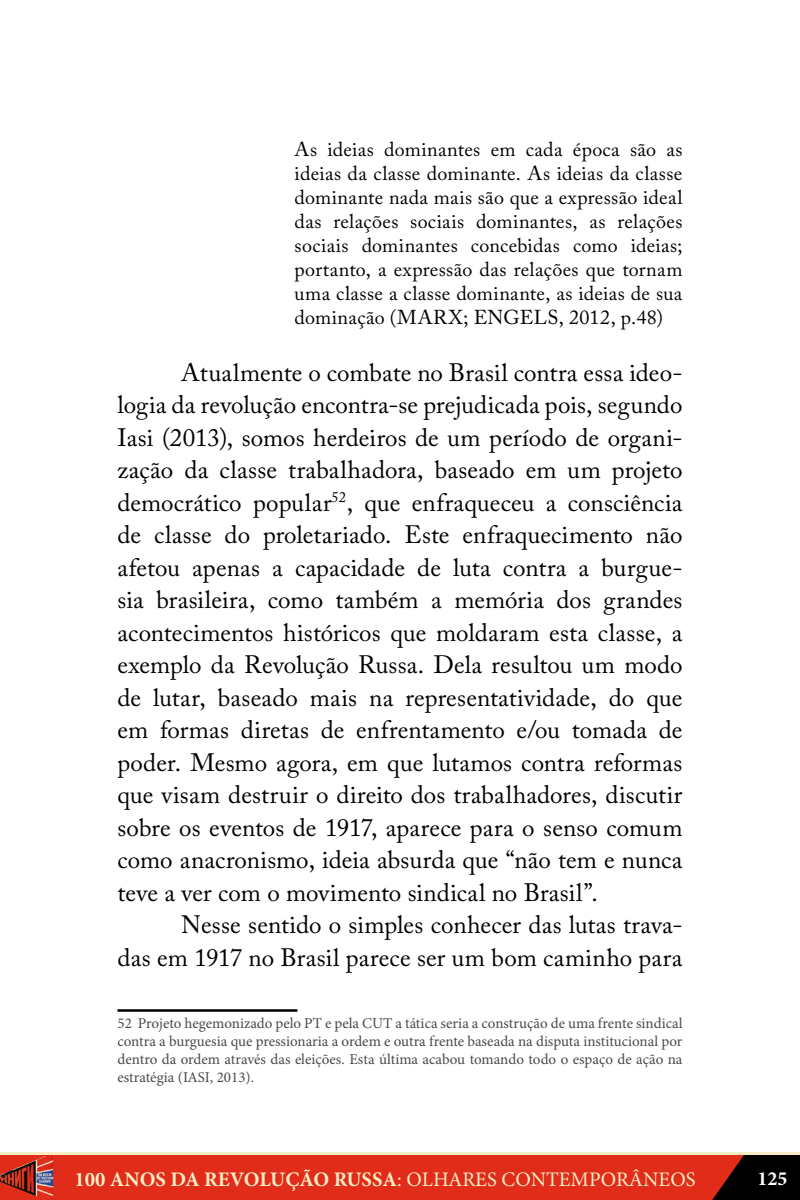
<style>
.page{position:relative;width:800px;height:1200px;background:#fff}
.page>*{position:absolute;margin:0;border:0;box-sizing:border-box;transform-origin:0 0}
.t1{font:25px/32.5px "Adobe Caslon Pro";letter-spacing:.005em;color:#000;text-align:justify}
.t2{font:700 20.75px "Minion Pro";color:#f7edc5}
.t3{font:20px/24px "Adobe Caslon Pro";letter-spacing:.015em;color:#000;text-align:justify}
.t4{font:700 20px "Minion Pro";color:#fff}
.t5{font:15px/18px "Minion Pro";color:#4a4a49;text-align:justify}
.s1{font-weight:400}
</style>
<div class="page">
<div style="left:0;top:1155px;width:800px;height:45px;background:#e12c19"></div>
<svg style="left:712px;top:1155px;width:88px;height:45px"></svg>
<img style="left:0;top:1155px;width:53px;height:45px">
<hr style="left:0;top:1153px;width:800px;height:2px;background:#f7edc5">
<hr style="left:118px;top:1009px;width:180px;height:3px;background:#000">
<p class="t3" style="left:295px;top:137px;width:389px">As ideias dominantes em cada época são as ideias da classe dominante. As ideias da classe dominante nada mais são que a expressão ideal das relações sociais dominantes, as relações sociais dominantes concebidas como ideias; portanto, a expressão das relações que tornam uma classe a classe dominante, as ideias de sua dominação (MARX; ENGELS, 2012, p.48)</p>
<p class="t1" style="left:118px;top:356px;width:567px;text-indent:64px">Atualmente o combate no Brasil contra essa ideo&shy;logia da revolução encontra-se prejudicada pois, segundo Iasi (2013), somos herdeiros de um período de organi&shy;zação da classe trabalhadora, baseado em um projeto democrático popular<sup>52</sup>, que enfraqueceu a consciência de classe do proletariado. Este enfraquecimento não afetou apenas a capacidade de luta contra a burgue&shy;sia brasileira, como também a memória dos grandes acontecimentos históricos que moldaram esta classe, a exemplo da Revolução Russa. Dela resultou um modo de lutar, baseado mais na representatividade, do que em formas diretas de enfrentamento e/ou tomada de poder. Mesmo agora, em que lutamos contra reformas que visam destruir o direito dos trabalhadores, discutir sobre os eventos de 1917, aparece para o senso comum como anacronismo, ideia absurda que “não tem e nunca teve a ver com o movimento sindical no Brasil”.</p>
<p class="t1" style="left:118px;top:908px;width:567px;text-align:right">Nesse sentido o simples conhecer das lutas trava-<br>das em 1917 no Brasil parece ser um bom caminho para</p>
<p class="t5" style="left:118px;top:1015px;width:567px">52 Projeto hegemonizado pelo PT e pela CUT a tática seria a construção de uma frente sindical contra a burguesia que pressionaria a ordem e outra frente baseada na disputa institucional por dentro da ordem através das eleições. Esta última acabou tomando todo o espaço de ação na estratégia (IASI, 2013).</p>
<p class="t2" style="left:74px;top:1165px;width:623px">100 ANOS DA REVOLUÇÃO RUSSA<span class="s1">: OLHARES CONTEMPORÂNEOS</span></p>
<p class="t4" style="left:758px;top:1165px;width:31px">125</p>
</div>
